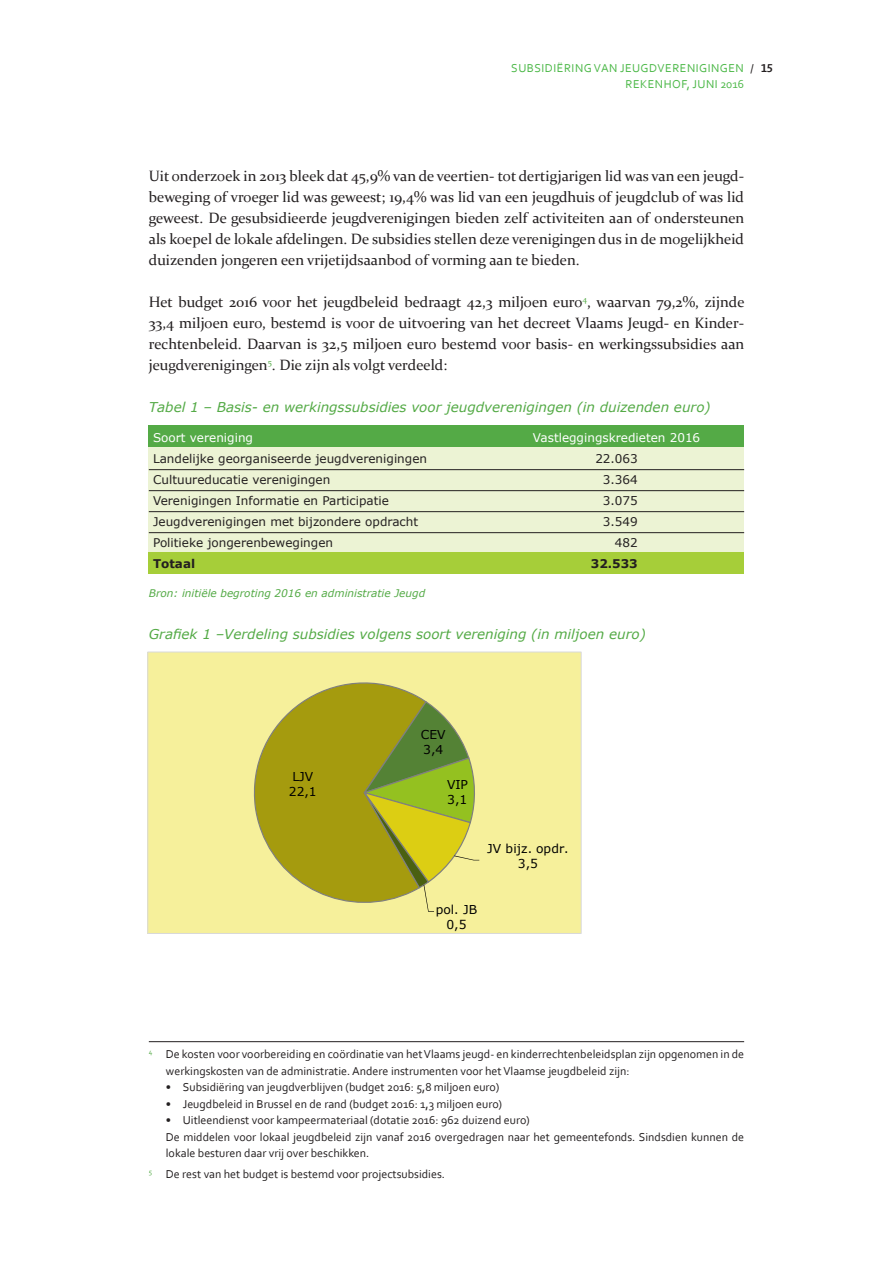
<style>
.page{position:relative;width:893px;height:1263px;background:#fff}
.page>*{position:absolute;margin:0;border:0;box-sizing:border-box;transform-origin:0 0}
.AP_body_Corbel{font:15px/21px "Constantia";color:#231f20;text-align:justify}
.titel_tabel{font:italic 13.5px "Verdana";color:#54aa46}
.t1{font:12.3px/15px "Verdana";letter-spacing:.005em;color:#000}
.voetnoot{font:12px/16.5px "Corbel";color:#231f20}
.AP_body_Corbel-2{font:12px "Verdana";color:#231f20}
.t2{font:12px/15.8px "Corbel";letter-spacing:.04em;color:#4cb848;text-align:right}
.AP_body_Corbel-3{font:12px "Verdana";color:#fff}
.AP_body_Corbel-4{font:700 12px "Verdana";color:#231f20}
.t3{font:700 12px "Corbel";color:#231f20}
.titel_tabel-2{font:italic 10.5px "Verdana";color:#54aa46}
.s1{font-weight:400}
</style>
<div class="page">
<div style="left:149px;top:425px;width:595px;height:149px;background:#ecf3d4"></div>
<div style="left:149px;top:553px;width:595px;height:21px;background:#a6ce39"></div>
<div style="left:149px;top:425px;width:595px;height:21px;background:#54aa46"></div>
<hr style="left:149px;top:469px;width:595px;height:1px;background:#231f20">
<hr style="left:149px;top:490px;width:595px;height:1px;background:#231f20">
<hr style="left:149px;top:511px;width:595px;height:1px;background:#231f20">
<hr style="left:149px;top:532px;width:595px;height:1px;background:#231f20">
<hr style="left:149px;top:1041px;width:595px;height:1px;background:#231f20">
<div style="left:148px;top:652px;width:433px;height:281px;background:#f6f09b"></div>
<svg style="left:253px;top:682px;width:226px;height:230px"></svg>
<div style="left:147px;top:651px;width:435px;height:283px;border:1px solid #d9d9d9"></div>
<p class="t2" style="left:511px;top:60px;width:234px">SUBSIDIËRING VAN JEUGDVERENIGINGEN<br>REKENHOF, JUNI 2016</p>
<p class="t3" style="left:750px;top:60px;width:24px"><span class="s1">/</span> 15</p>
<p class="AP_body_Corbel" style="left:149px;top:165px;width:597px">Uit onderzoek in 2013 bleek dat 45,9% van de veertien- tot dertigjarigen lid was van een jeugd&shy;beweging of vroeger lid was geweest; 19,4% was lid van een jeugdhuis of jeugdclub of was lid geweest. De gesubsidieerde jeugdverenigingen bieden zelf activiteiten aan of ondersteunen als koepel de lokale afdelingen. De subsidies stellen deze verenigingen dus in de mogelijkheid duizenden jongeren een vrijetijdsaanbod of vorming aan te bieden.</p>
<p class="AP_body_Corbel" style="left:149px;top:291px;width:597px">Het budget 2016 voor het jeugdbeleid bedraagt 42,3 miljoen euro<sup>4</sup>, waarvan 79,2%, zijnde 33,4 miljoen euro, bestemd is voor de uitvoering van het decreet Vlaams Jeugd- en Kinder&shy;rechtenbeleid. Daarvan is 32,5 miljoen euro bestemd voor basis- en werkingssubsidies aan jeugdverenigingen<sup>5</sup>. Die zijn als volgt verdeeld:</p>
<p class="titel_tabel" style="left:149px;top:398px;width:563px">Tabel 1 – Basis- en werkingssubsidies voor jeugdverenigingen (in duizenden euro)</p>
<p class="AP_body_Corbel-3" style="left:153px;top:429px;width:101px">Soort vereniging</p>
<p class="AP_body_Corbel-3" style="left:533px;top:429px;width:169px">Vastleggingskredieten 2016</p>
<p class="AP_body_Corbel-2" style="left:153px;top:450px;width:276px">Landelijke georganiseerde jeugdverenigingen</p>
<p class="AP_body_Corbel-2" style="left:595px;top:450px;width:44px">22.063</p>
<p class="AP_body_Corbel-2" style="left:153px;top:471px;width:179px">Cultuureducatie verenigingen</p>
<p class="AP_body_Corbel-2" style="left:603px;top:471px;width:36px">3.364</p>
<p class="AP_body_Corbel-2" style="left:153px;top:492px;width:237px">Verenigingen Informatie en Participatie</p>
<p class="AP_body_Corbel-2" style="left:603px;top:492px;width:36px">3.075</p>
<p class="AP_body_Corbel-2" style="left:153px;top:513px;width:267px">Jeugdverenigingen met bijzondere opdracht</p>
<p class="AP_body_Corbel-2" style="left:603px;top:513px;width:36px">3.549</p>
<p class="AP_body_Corbel-2" style="left:153px;top:534px;width:182px">Politieke jongerenbewegingen</p>
<p class="AP_body_Corbel-2" style="left:615px;top:534px;width:24px">482</p>
<p class="AP_body_Corbel-4" style="left:153px;top:555px;width:44px">Totaal</p>
<p class="AP_body_Corbel-4" style="left:591px;top:555px;width:48px">32.533</p>
<p class="titel_tabel-2" style="left:149px;top:586px;width:278px">Bron: initiële begroting 2016 en administratie Jeugd</p>
<p class="titel_tabel" style="left:149px;top:625px;width:498px">Grafiek 1 –Verdeling subsidies volgens soort vereniging (in miljoen euro)</p>
<p class="t1" style="left:289px;top:769px;width:29px">LJV<br>22,1</p>
<p class="t1" style="left:421px;top:727px;width:26px">CEV<br>3,4</p>
<p class="t1" style="left:447px;top:777px;width:22px">VIP<br>3,1</p>
<p class="t1" style="left:487px;top:841px;width:83px;text-align:center">JV bijz. opdr.<br>3,5</p>
<p class="t1" style="left:436px;top:902px;width:43px;text-align:center">pol. JB<br>0,5</p>
<p class="voetnoot" style="left:166px;top:1046px;width:580px;text-indent:-17px"><sup>4</sup> De kosten voor voorbereiding en coördinatie van het Vlaams jeugd- en kinderrechtenbeleidsplan zijn opgenomen in de werkingskosten van de administratie. Andere instrumenten voor het Vlaamse jeugdbeleid zijn:</p>
<p class="voetnoot" style="left:166px;top:1079px;width:335px">• Subsidiëring van jeugdverblijven (budget 2016: 5,8 miljoen euro)</p>
<p class="voetnoot" style="left:166px;top:1095px;width:338px">• Jeugdbeleid in Brussel en de rand (budget 2016: 1,3 miljoen euro)</p>
<p class="voetnoot" style="left:166px;top:1112px;width:366px">• Uitleendienst voor kampeermateriaal (dotatie 2016: 962 duizend euro)</p>
<p class="voetnoot" style="left:166px;top:1128px;width:580px">De middelen voor lokaal jeugdbeleid zijn vanaf 2016 overgedragen naar het gemeentefonds. Sindsdien kunnen de lokale besturen daar vrij over beschikken.</p>
<p class="voetnoot" style="left:149px;top:1165px;width:298px"><sup>5</sup> De rest van het budget is bestemd voor projectsubsidies.</p>
</div>
